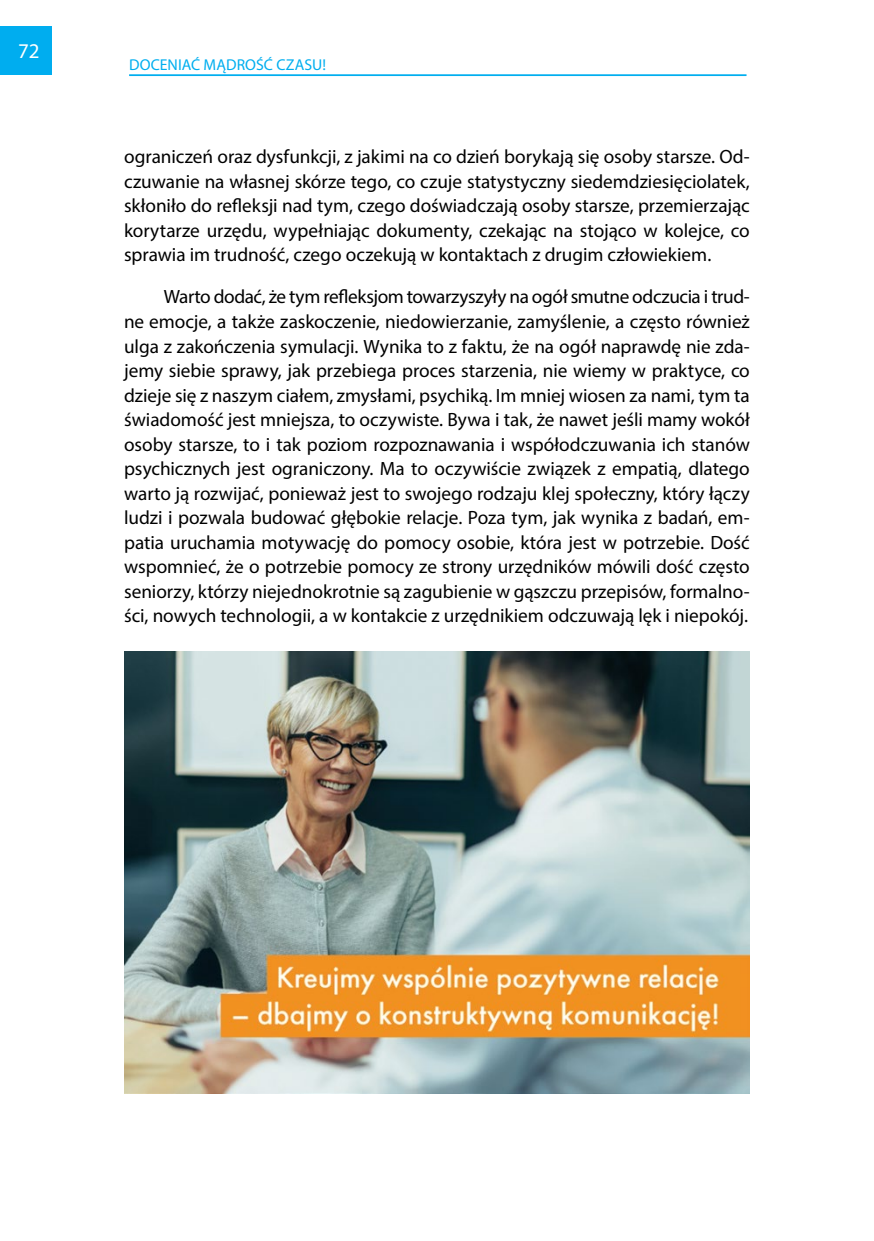
<style>
.page{position:relative;width:874px;height:1241px;background:#fff}
.page>*{position:absolute;margin:0;border:0;box-sizing:border-box;transform-origin:0 0}
.t1{font:21px "Myriad Pro";color:#fff}
.t2{font:19.25px/24.5px "Myriad Pro";letter-spacing:-.005em;color:#000;text-align:justify}
.t3{font:15.75px "Myriad Pro";letter-spacing:.005em;color:#00aeef}
</style>
<div class="page">
<div style="left:0;top:26px;width:51px;height:48px;background:#00adef"></div>
<hr style="left:129px;top:74px;width:617px;height:2px;background:#00aeef">
<img style="left:124px;top:651px;width:625px;height:442px">
<p class="t1" style="left:18px;top:38px;width:23px">72</p>
<p class="t3" style="left:129px;top:55px;width:198px">DOCENIAĆ MĄDROŚĆ CZASU!</p>
<p class="t2" style="left:124px;top:144px;width:627px">ograniczeń oraz dysfunkcji, z jakimi na co dzień borykają się osoby starsze. Od&shy;czuwanie na własnej skórze tego, co czuje statystyczny siedemdziesięciolatek, skłoniło do refleksji nad tym, czego doświadczają osoby starsze, przemierzając korytarze urzędu, wypełniając dokumenty, czekając na stojąco w kolejce, co sprawia im trudność, czego oczekują w kontaktach z drugim człowiekiem.</p>
<p class="t2" style="left:124px;top:284px;width:627px;text-indent:40px">Warto dodać, że tym refleksjom towarzyszyły na ogół smutne odczucia i trud&shy;ne emocje, a także zaskoczenie, niedowierzanie, zamyślenie, a często również ulga z zakończenia symulacji. Wynika to z faktu, że na ogół naprawdę nie zda&shy;jemy siebie sprawy, jak przebiega proces starzenia, nie wiemy w praktyce, co dzieje się z naszym ciałem, zmysłami, psychiką. Im mniej wiosen za nami, tym ta świadomość jest mniejsza, to oczywiste. Bywa i tak, że nawet jeśli mamy wokół osoby starsze, to i tak poziom rozpoznawania i współodczuwania ich stanów psychicznych jest ograniczony. Ma to oczywiście związek z empatią, dlatego warto ją rozwijać, ponieważ jest to swojego rodzaju klej społeczny, który łączy ludzi i pozwala budować głębokie relacje. Poza tym, jak wynika z badań, em&shy;patia uruchamia motywację do pomocy osobie, która jest w potrzebie. Dość wspomnieć, że o potrzebie pomocy ze strony urzędników mówili dość często seniorzy, którzy niejednokrotnie są zagubienie w gąszczu przepisów, formalno&shy;ści, nowych technologii, a w kontakcie z urzędnikiem odczuwają lęk i niepokój.</p>
</div>
